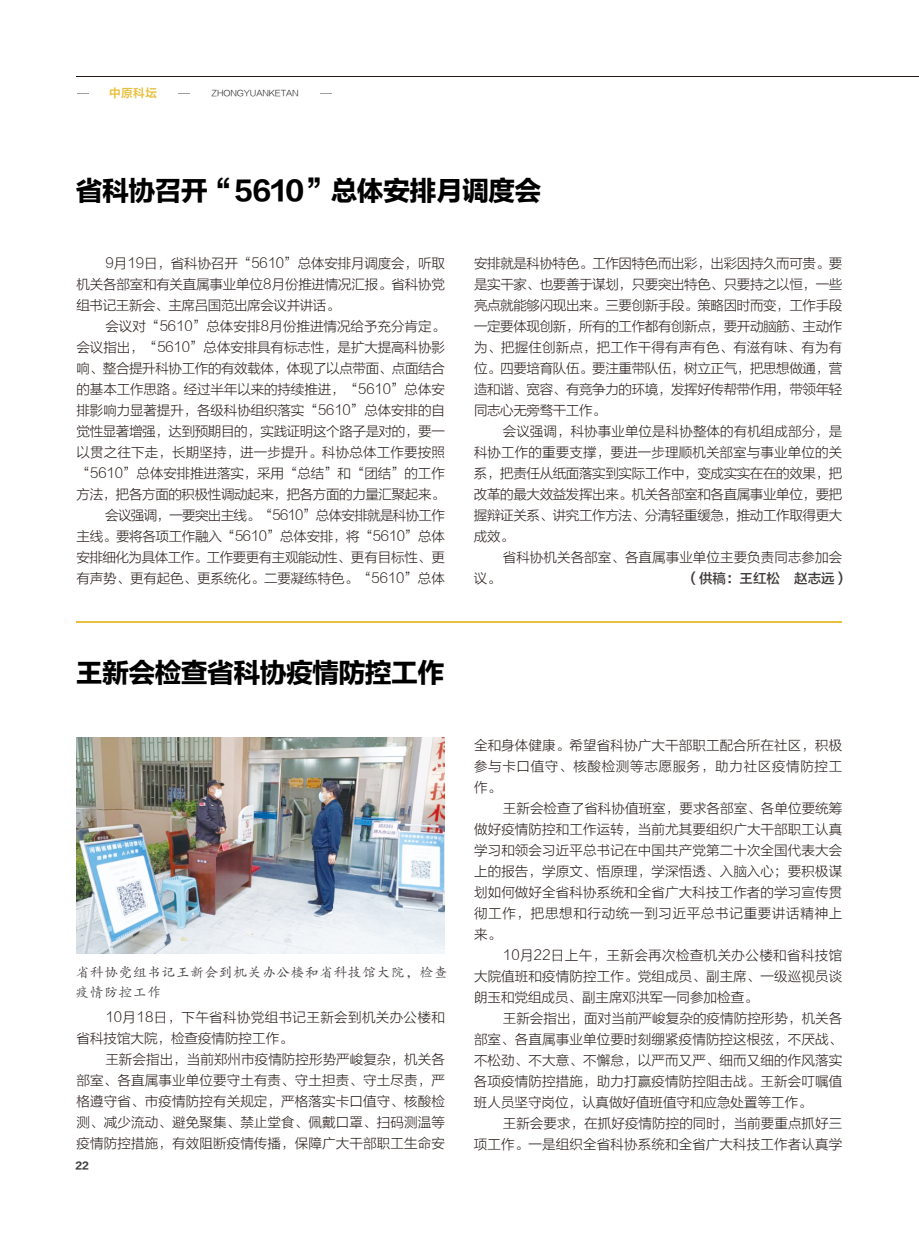
<style>
.page{position:relative;width:919px;height:1238px;background:#fff}
.page>*{position:absolute;margin:0;border:0;box-sizing:border-box;transform-origin:0 0}
.t1{font:27px "FZLTDHK GBK1 0";letter-spacing:-.03em;color:#000}
.t2{font:13.5px/21px "FZLTXHJW GB1 0";letter-spacing:.005em;color:#231916;text-align:justify}
.t3{font:13.5px/21px "FZLTXHJW GB1 0";letter-spacing:.025em;color:#231916}
.t4{font:13.5px/20.1px "FZKTK GBK1 0";letter-spacing:.06em;color:#3f3b3a}
.t5{font:13.5px "FZLTZHK GBK1 0";color:#3f3b3a}
.t6{font:11.7px "FZLTZCHK GBK1 0";color:#e9bf3f}
.t7{font:9.9px "FZLTDHK GBK1 0";color:#3f3b3a}
.t8{font:8.25px "FZLTKHK GBK1 0";letter-spacing:-.01em;color:#000}
</style>
<div class="page">
<hr style="left:77px;top:77px;width:841px;height:1px;background:#231916">
<svg style="left:178px;top:93px;width:12px;height:1px"></svg>
<hr style="left:77px;top:621px;width:765px;height:2px;background:#e9bf3f">
<img style="left:76px;top:737px;width:368px;height:216px">
<p class="t6" style="left:109px;top:87px;width:49px">中原科坛</p>
<p class="t8" style="left:211px;top:89px;width:89px">ZHONGYUANKETAN</p>
<h1 class="t1" style="left:76px;top:176px;width:467px">省科协召开“5610”总体安排月调度会</h1>
<p class="t2" style="left:76px;top:253px;width:370px;text-indent:29px">9月19日，省科协召开“5610”总体安排月调度会，听取机关各部室和有关直属事业单位8月份推进情况汇报。省科协党组书记王新会、主席吕国范出席会议并讲话。</p>
<p class="t2" style="left:77px;top:316px;width:370px;text-indent:29px">会议对“5610”总体安排8月份推进情况给予充分肯定。会议指出，“5610”总体安排具有标志性，是扩大提高科协影响、整合提升科协工作的有效载体，体现了以点带面、点面结合的基本工作思路。经过半年以来的持续推进，“5610”总体安排影响力显著提升，各级科协组织落实“5610”总体安排的自觉性显著增强，达到预期目的，实践证明这个路子是对的，要一以贯之往下走，长期坚持，进一步提升。科协总体工作要按照“5610”总体安排推进落实，采用“总结”和“团结”的工作方法，把各方面的积极性调动起来，把各方面的力量汇聚起来。</p>
<p class="t2" style="left:76px;top:505px;width:370px;text-indent:29px">会议强调，一要突出主线。“5610”总体安排就是科协工作主线。要将各项工作融入“5610”总体安排，将“5610”总体安排细化为具体工作。工作要更有主观能动性、更有目标性、更有声势、更有起色、更系统化。二要凝练特色。“5610”总体</p>
<p class="t2" style="left:474px;top:253px;width:370px">安排就是科协特色。工作因特色而出彩，出彩因持久而可贵。要是实干家、也要善于谋划，只要突出特色、只要持之以恒，一些亮点就能够闪现出来。三要创新手段。策略因时而变，工作手段一定要体现创新，所有的工作都有创新点，要开动脑筋、主动作为、把握住创新点，把工作干得有声有色、有滋有味、有为有位。四要培育队伍。要注重带队伍，树立正气，把思想做通，营造和谐、宽容、有竞争力的环境，发挥好传帮带作用，带领年轻同志心无旁骛干工作。</p>
<p class="t2" style="left:474px;top:421px;width:370px;text-indent:29px">会议强调，科协事业单位是科协整体的有机组成部分，是科协工作的重要支撑，要进一步理顺机关部室与事业单位的关系，把责任从纸面落实到实际工作中，变成实实在在的效果，把改革的最大效益发挥出来。机关各部室和各直属事业单位，要把握辩证关系、讲究工作方法、分清轻重缓急，推动工作取得更大成效。</p>
<p class="t2" style="left:502px;top:547px;width:341px">省科协机关各部室、各直属事业单位主要负责同志参加会</p>
<p class="t2" style="left:474px;top:568px;width:28px">议。</p>
<p class="t5" style="left:685px;top:571px;width:164px">（供稿：王红松 赵志远）</p>
<h1 class="t1" style="left:76px;top:657px;width:370px">王新会检查省科协疫情防控工作</h1>
<p class="t4" style="left:76px;top:962px;width:373px">省科协党组书记王新会到机关办公楼和省科技馆大院，检查疫情防控工作</p>
<p class="t3" style="left:77px;top:1006px;width:370px;text-indent:29px">10月18日，下午省科协党组书记王新会到机关办公楼和省科技馆大院，检查疫情防控工作。</p>
<p class="t2" style="left:77px;top:1048px;width:370px;text-indent:29px">王新会指出，当前郑州市疫情防控形势严峻复杂，机关各部室、各直属事业单位要守土有责、守土担责、守土尽责，严格遵守省、市疫情防控有关规定，严格落实卡口值守、核酸检测、减少流动、避免聚集、禁止堂食、佩戴口罩、扫码测温等疫情防控措施，有效阻断疫情传播，保障广大干部职工生命安</p>
<p class="t7" style="left:76px;top:1160px;width:15px">22</p>
<p class="t2" style="left:474px;top:734px;width:370px">全和身体健康。希望省科协广大干部职工配合所在社区，积极参与卡口值守、核酸检测等志愿服务，助力社区疫情防控工作。</p>
<p class="t2" style="left:474px;top:797px;width:370px;text-indent:29px">王新会检查了省科协值班室，要求各部室、各单位要统筹做好疫情防控和工作运转，当前尤其要组织广大干部职工认真学习和领会习近平总书记在中国共产党第二十次全国代表大会上的报告，学原文、悟原理，学深悟透、入脑入心；要积极谋划如何做好全省科协系统和全省广大科技工作者的学习宣传贯彻工作，把思想和行动统一到习近平总书记重要讲话精神上来。</p>
<p class="t2" style="left:474px;top:944px;width:370px;text-indent:29px">10月22日上午，王新会再次检查机关办公楼和省科技馆大院值班和疫情防控工作。党组成员、副主席、一级巡视员谈朗玉和党组成员、副主席邓洪军一同参加检查。</p>
<p class="t2" style="left:474px;top:1007px;width:370px;text-indent:29px">王新会指出，面对当前严峻复杂的疫情防控形势，机关各部室、各直属事业单位要时刻绷紧疫情防控这根弦，不厌战、不松劲、不大意、不懈怠，以严而又严、细而又细的作风落实各项疫情防控措施，助力打赢疫情防控阻击战。王新会叮嘱值班人员坚守岗位，认真做好值班值守和应急处置等工作。</p>
<p class="t2" style="left:474px;top:1112px;width:370px;text-align:right">王新会要求，在抓好疫情防控的同时，当前要重点抓好三<br>项工作。一是组织全省科协系统和全省广大科技工作者认真学</p>
</div>
